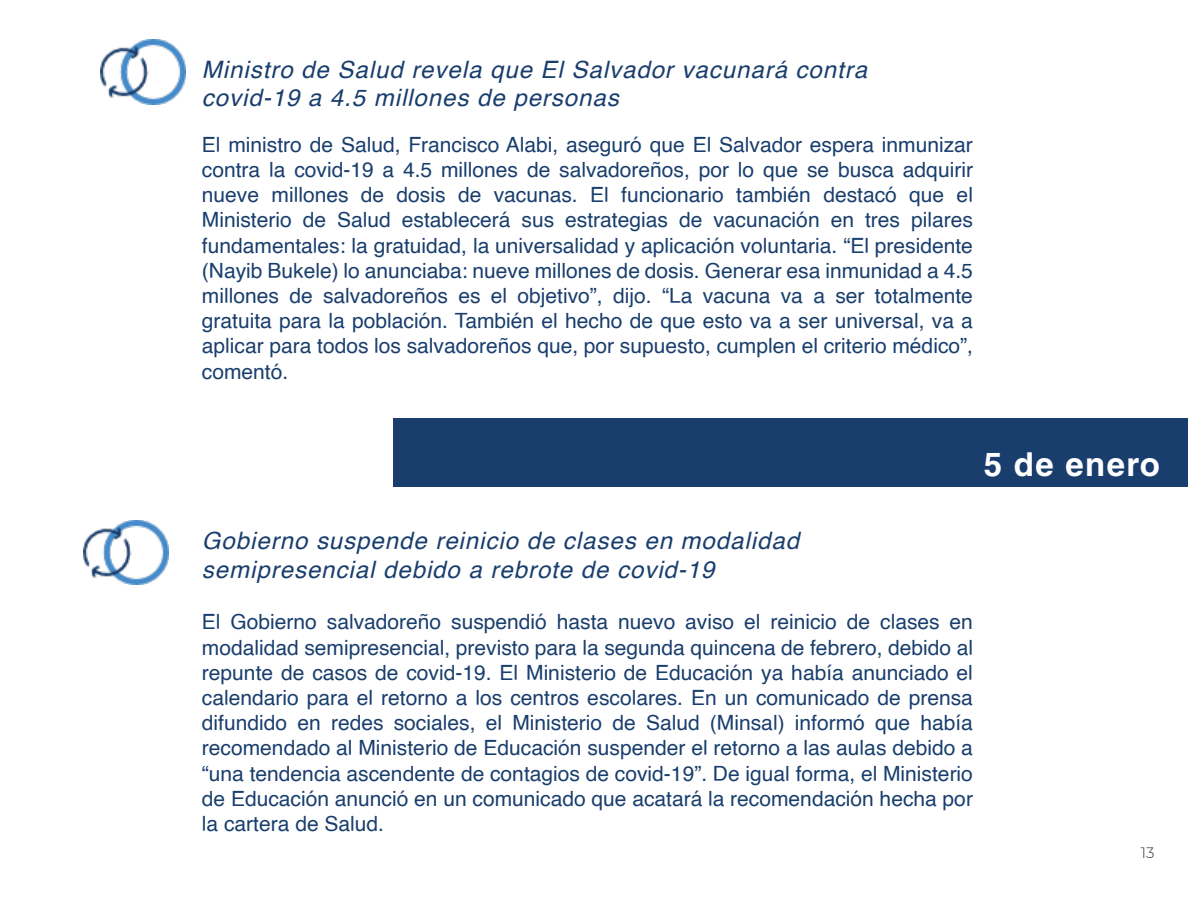
<style>
.page{position:relative;width:1188px;height:918px;background:#fff}
.page>*{position:absolute;margin:0;border:0;box-sizing:border-box;transform-origin:0 0}
.t1{font:700 33px "Helvetica LT Std";letter-spacing:.04em;color:#fff}
.t2{font:italic 24px/28.8px "Helvetica";letter-spacing:.04em;color:#193e6d}
.t3{font:21px/25.2px "Helvetica";color:#193e6d;text-align:justify}
.t4{font:300 15px "Montserrat";color:#333}
</style>
<div class="page">
<img style="left:101px;top:40px;width:85px;height:64px">
<img style="left:83px;top:520px;width:85px;height:65px">
<div style="left:393px;top:418px;width:795px;height:69px;background:#193e6d"></div>
<p class="t2" style="left:202px;top:56px;width:667px">Ministro de Salud revela que El Salvador vacunará contra covid-19 a 4.5 millones de personas</p>
<p class="t3" style="left:202px;top:133px;width:773px">El ministro de Salud, Francisco Alabi, aseguró que El Salvador espera inmunizar contra la covid-19 a 4.5 millones de salvadoreños, por lo que se busca adquirir nueve millones de dosis de vacunas. El funcionario también destacó que el Ministerio de Salud establecerá sus estrategias de vacunación en tres pilares fundamentales: la gratuidad, la universalidad y aplicación voluntaria. “El presidente (Nayib Bukele) lo anunciaba: nueve millones de dosis. Generar esa inmunidad a 4.5 millones de salvadoreños es el objetivo”, dijo. “La vacuna va a ser totalmente gratuita para la población. También el hecho de que esto va a ser universal, va a aplicar para todos los salvadoreños que, por supuesto, cumplen el criterio médico”, comentó.</p>
<h1 class="t1" style="left:984px;top:452px;width:178px">5 de enero</h1>
<p class="t2" style="left:202px;top:528px;width:599px">Gobierno suspende reinicio de clases en modalidad semipresencial debido a rebrote de covid-19</p>
<p class="t3" style="left:202px;top:611px;width:773px">El Gobierno salvadoreño suspendió hasta nuevo aviso el reinicio de clases en modalidad semipresencial, previsto para la segunda quincena de febrero, debido al repunte de casos de covid-19. El Ministerio de Educación ya había anunciado el calendario para el retorno a los centros escolares. En un comunicado de prensa difundido en redes sociales, el Ministerio de Salud (Minsal) informó que había recomendado al Ministerio de Educación suspender el retorno a las aulas debido a “una tendencia ascendente de contagios de covid-19”. De igual forma, el Ministerio de Educación anunció en un comunicado que acatará la recomendación hecha por la cartera de Salud.</p>
<p class="t4" style="left:1141px;top:844px;width:15px">13</p>
</div>
